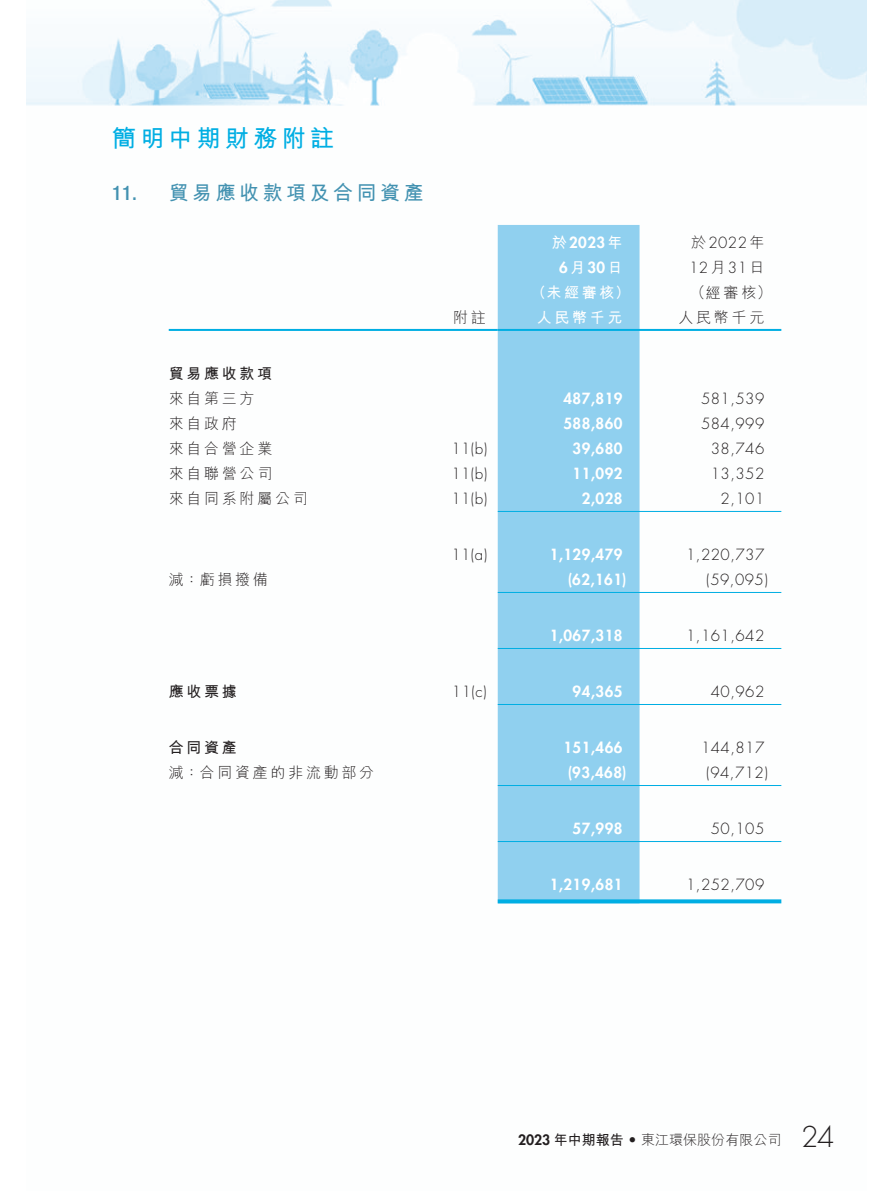
<style>
.page{position:relative;width:893px;height:1191px;background:#fff}
.page>*{position:absolute;margin:0;border:0;box-sizing:border-box;transform-origin:0 0}
.t1{font:24px "M Hei HK Bold E Ten B5 H";letter-spacing:.18em;color:#00aee3}
.t2{font:19.95px "M Hei HK Bold E Ten B5 H";letter-spacing:.175em;color:#4392b1}
.t3{font:300 15px/25px "Futura Std";letter-spacing:.03em;color:#231f20}
.t4{font:800 15px/25px "Futura Std";letter-spacing:.03em;color:#fff;text-align:center}
.t5{font:15px "M Hei HK Light E Ten B5 H";letter-spacing:.18em;color:#231f20}
.t6{font:15px "M Hei HK Bold E Ten B5 H";letter-spacing:.18em;color:#231f20}
.t7{font:15px "M Hei HK Bold E Ten B5 H";letter-spacing:.18em;color:#fff}
.t8{font:13.95px "M Hei HK Light E Ten B5 H";color:#231f20}
.s1{font-family:"Helvetica Neue LT Std";font-weight:500;font-stretch:condensed}
.s2{font-family:"M Hei HK Bold E Ten B5 H";font-weight:400}
.s3{font-family:"M Hei HK Light E Ten B5 H";font-weight:400}
.s4{font-family:"Futura Std";font-weight:800}
.s5{font-family:"M Hei HK Bold E Ten B5 H"}
.s6{font-family:"Futura Std";font-weight:300}
.s7{font-family:"Futura Std";font-weight:300;font-size:28.05px}
</style>
<div class="page">
<img style="left:27px;top:0;width:839px;height:904px">
<div style="left:497px;top:225px;width:142px;height:674px;background:#90d0ef"></div>
<hr style="left:169px;top:329px;width:328px;height:2px;background:#00aee3">
<hr style="left:497px;top:329px;width:284px;height:2px;background:#00aee3">
<hr style="left:497px;top:511px;width:284px;height:1px;background:#00aee3">
<hr style="left:497px;top:592px;width:284px;height:1px;background:#00aee3">
<hr style="left:497px;top:648px;width:284px;height:1px;background:#00aee3">
<hr style="left:497px;top:704px;width:284px;height:1px;background:#00aee3">
<hr style="left:497px;top:785px;width:284px;height:1px;background:#00aee3">
<hr style="left:497px;top:841px;width:284px;height:1px;background:#00aee3">
<svg style="left:497px;top:899px;width:284px;height:4px"></svg>
<h1 class="t1" style="left:112px;top:129px;width:224px">簡明中期財務附註</h1>
<h2 class="t2" style="left:112px;top:185px;width:313px"><span class="s1">11.</span> 貿易應收款項及合同資產</h2>
<p class="t4" style="left:552px;top:230px;width:72px"><span class="s2">於</span>2023<span class="s2">年<br></span>6<span class="s2">月</span>30<span class="s2">日</span></p>
<p class="t3" style="left:689px;top:231px;width:77px"><span class="s3">於</span>2022<span class="s3">年<br></span>12<span class="s3">月</span>31<span class="s3">日</span></p>
<p class="t7" style="left:531px;top:287px;width:100px">（未經審核）</p>
<p class="t5" style="left:690px;top:287px;width:83px">（經審核）</p>
<p class="t5" style="left:453px;top:312px;width:34px">附註</p>
<p class="t7" style="left:536px;top:312px;width:87px">人民幣千元</p>
<p class="t5" style="left:678px;top:312px;width:87px">人民幣千元</p>
<p class="t6" style="left:169px;top:368px;width:105px">貿易應收款項</p>
<p class="t5" style="left:169px;top:393px;width:87px">來自第三方</p>
<p class="t4" style="left:563px;top:386px;width:60px">487,819</p>
<p class="t3" style="left:701px;top:387px;width:65px">581,539</p>
<p class="t5" style="left:169px;top:418px;width:70px">來自政府</p>
<p class="t4" style="left:563px;top:411px;width:60px">588,860</p>
<p class="t3" style="left:701px;top:412px;width:65px">584,999</p>
<p class="t5" style="left:169px;top:443px;width:105px">來自合營企業</p>
<p class="t3" style="left:451px;top:437px;width:38px">11(b)</p>
<p class="t4" style="left:572px;top:436px;width:51px">39,680</p>
<p class="t3" style="left:710px;top:437px;width:55px">38,746</p>
<p class="t5" style="left:169px;top:468px;width:105px">來自聯營公司</p>
<p class="t3" style="left:451px;top:462px;width:38px">11(b)</p>
<p class="t4" style="left:572px;top:461px;width:51px">11,092</p>
<p class="t3" style="left:710px;top:462px;width:55px">13,352</p>
<p class="t5" style="left:169px;top:493px;width:141px">來自同系附屬公司</p>
<p class="t3" style="left:451px;top:487px;width:38px">11(b)</p>
<p class="t4" style="left:581px;top:486px;width:42px">2,028</p>
<p class="t3" style="left:720px;top:487px;width:45px">2,101</p>
<p class="t3" style="left:451px;top:543px;width:38px">11(a)</p>
<p class="t4" style="left:549px;top:542px;width:74px">1,129,479</p>
<p class="t3" style="left:686px;top:543px;width:80px">1,220,737</p>
<p class="t5" style="left:169px;top:574px;width:101px">減：虧損撥備</p>
<p class="t4" style="left:567px;top:567px;width:60px">(62,161)</p>
<p class="t3" style="left:706px;top:568px;width:63px">(59,095)</p>
<p class="t4" style="left:549px;top:623px;width:74px">1,067,318</p>
<p class="t3" style="left:686px;top:624px;width:80px">1,161,642</p>
<p class="t6" style="left:169px;top:686px;width:70px">應收票據</p>
<p class="t3" style="left:452px;top:680px;width:36px">11(c)</p>
<p class="t4" style="left:572px;top:679px;width:51px">94,365</p>
<p class="t3" style="left:710px;top:680px;width:55px">40,962</p>
<p class="t6" style="left:169px;top:742px;width:70px">合同資產</p>
<p class="t4" style="left:563px;top:735px;width:60px">151,466</p>
<p class="t3" style="left:701px;top:736px;width:65px">144,817</p>
<p class="t5" style="left:169px;top:767px;width:207px">減：合同資產的非流動部分</p>
<p class="t4" style="left:567px;top:760px;width:60px">(93,468)</p>
<p class="t3" style="left:706px;top:761px;width:63px">(94,712)</p>
<p class="t4" style="left:572px;top:816px;width:51px">57,998</p>
<p class="t3" style="left:710px;top:817px;width:55px">50,105</p>
<p class="t4" style="left:549px;top:872px;width:74px">1,219,681</p>
<p class="t3" style="left:686px;top:873px;width:80px">1,252,709</p>
<p class="t8" style="left:518px;top:1135px;width:318px"><span class="s4">2023</span> <span class="s5">年中期報告</span> <span class="s6">•</span> 東江環保股份有限公司 <span class="s7">24</span></p>
</div>
